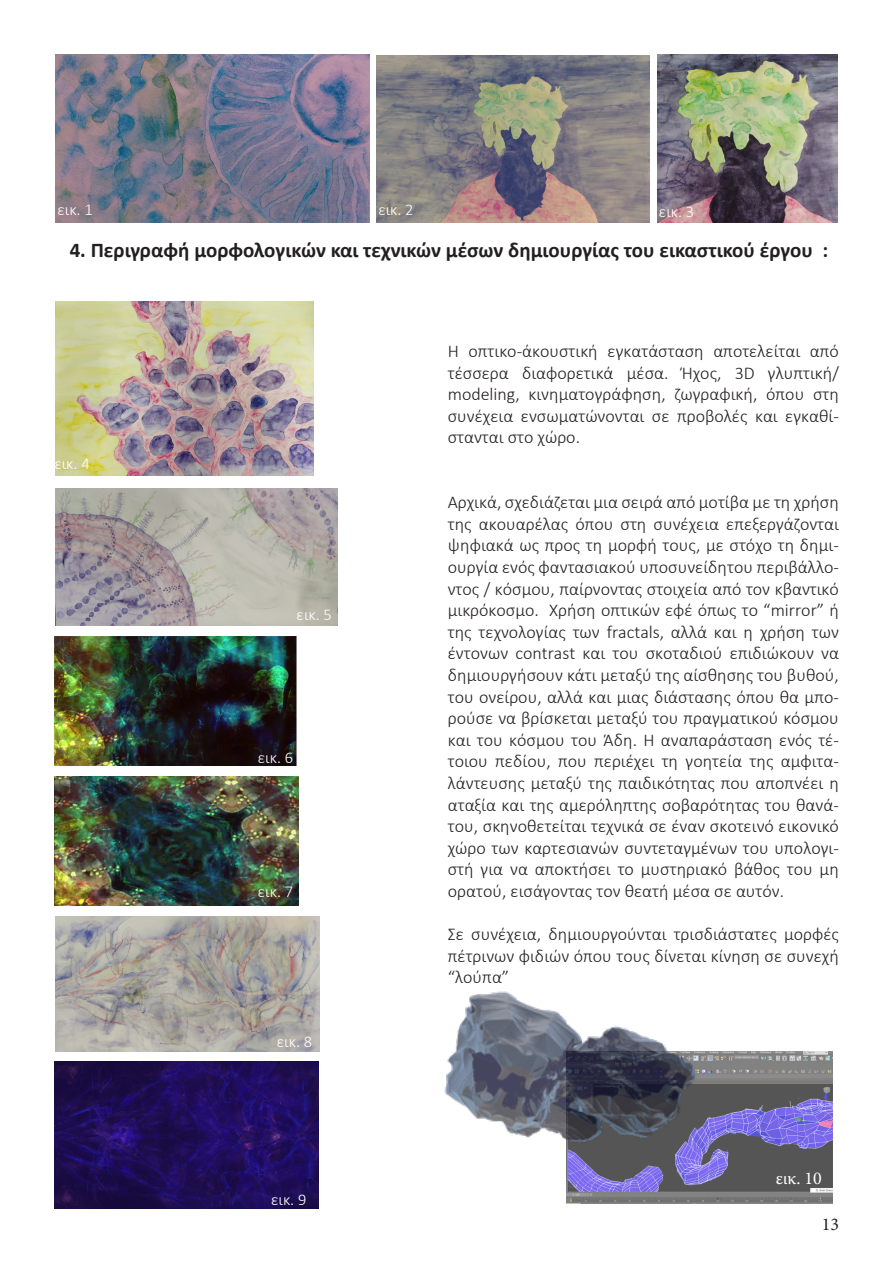
<style>
.page{position:relative;width:893px;height:1263px;background:#fff}
.page>*{position:absolute;margin:0;border:0;box-sizing:border-box;transform-origin:0 0}
.t1{font:700 21px "Calibri";color:#231f20}
.t2{font:300 18px/21.6px "Calibri";color:#231f20;text-align:justify}
.t3{font:18px "Minion Pro";color:#fff}
.t4{font:18px "Minion Pro";color:#231f20}
.t5{font:300 16.5px "Calibri";color:#fff}
</style>
<div class="page">
<div style="left:54px;top:54px;width:318px;height:171px;background:#40ae49;opacity:.25"></div>
<img style="left:657px;top:54px;width:180px;height:168px">
<div style="left:376px;top:54px;width:276px;height:171px;background:#253f8e;opacity:.68"></div>
<img style="left:566px;top:1051px;width:266px;height:152px">
<img style="left:54px;top:1062px;width:264px;height:147px">
<img style="left:55px;top:301px;width:259px;height:174px">
<img style="left:55px;top:488px;width:283px;height:137px">
<img style="left:55px;top:916px;width:265px;height:135px">
<img style="left:55px;top:637px;width:242px;height:129px">
<img style="left:54px;top:776px;width:245px;height:130px">
<img style="left:444px;top:991px;width:300px;height:172px">
<p class="t5" style="left:57px;top:199px;width:37px">εικ. 1</p>
<p class="t5" style="left:378px;top:199px;width:37px">εικ. 2</p>
<p class="t5" style="left:659px;top:201px;width:37px">εικ. 3</p>
<p class="t1" style="left:70px;top:235px;width:760px">4. Περιγραφή μορφολογικών και τεχνικών μέσων δημιουργίας του εικαστικού έργου :</p>
<p class="t5" style="left:54px;top:454px;width:37px">εικ. 4</p>
<p class="t5" style="left:297px;top:604px;width:37px">εικ. 5</p>
<p class="t5" style="left:258px;top:747px;width:37px">εικ. 6</p>
<p class="t5" style="left:258px;top:881px;width:37px">εικ. 7</p>
<p class="t5" style="left:277px;top:1031px;width:37px">εικ. 8</p>
<p class="t5" style="left:271px;top:1189px;width:37px">εικ. 9</p>
<p class="t2" style="left:448px;top:340px;width:393px">Η οπτικο-άκουστική εγκατάσταση αποτελείται από τέσσερα διαφορετικά μέσα. Ήχος, 3D γλυπτική/ modeling, κινηματογράφηση, ζωγραφική, όπου στη συνέχεια ενσωματώνονται σε προβολές και εγκαθί&shy;στανται στο χώρο.</p>
<p class="t2" style="left:448px;top:491px;width:393px">Αρχικά, σχεδιάζεται μια σειρά από μοτίβα με τη χρήση της ακουαρέλας όπου στη συνέχεια επεξεργάζονται ψηφιακά ως προς τη μορφή τους, με στόχο τη δημι&shy;ουργία ενός φαντασιακού υποσυνείδητου περιβάλλο&shy;ντος / κόσμου, παίρνοντας στοιχεία από τον κβαντικό μικρόκοσμο. Χρήση οπτικών εφέ όπως το “mirror” ή της τεχνολογίας των fractals, αλλά και η χρήση των έντονων contrast και του σκοταδιού επιδιώκουν να δημιουργήσουν κάτι μεταξύ της αίσθησης του βυθού, του ονείρου, αλλά και μιας διάστασης όπου θα μπο&shy;ρούσε να βρίσκεται μεταξύ του πραγματικού κόσμου και του κόσμου του Άδη. Η αναπαράσταση ενός τέ&shy;τοιου πεδίου, που περιέχει τη γοητεία της αμφιτα&shy;λάντευσης μεταξύ της παιδικότητας που αποπνέει η αταξία και της αμερόληπτης σοβαρότητας του θανά&shy;του, σκηνοθετείται τεχνικά σε έναν σκοτεινό εικονικό χώρο των καρτεσιανών συντεταγμένων του υπολογι&shy;στή για να αποκτήσει το μυστηριακό βάθος του μη ορατού, εισάγοντας τον θεατή μέσα σε αυτόν.</p>
<p class="t2" style="left:448px;top:923px;width:393px">Σε συνέχεια, δημιουργούνται τρισδιάστατες μορφές πέτρινων φιδιών όπου τους δίνεται κίνηση σε συνεχή “λούπα”</p>
<p class="t3" style="left:776px;top:1166px;width:48px">εικ. 10</p>
<p class="t4" style="left:822px;top:1212px;width:19px">13</p>
</div>
